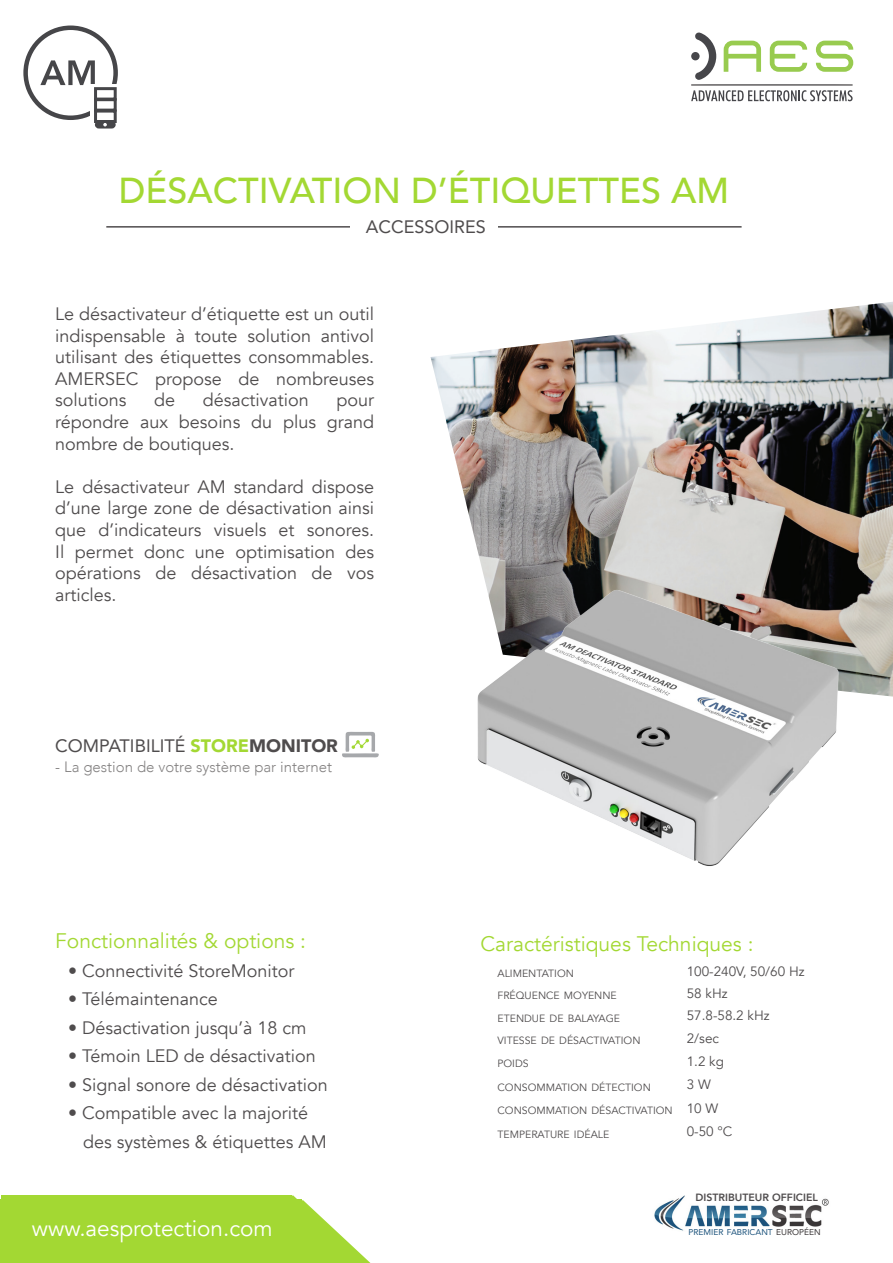
<style>
.page{position:relative;width:893px;height:1263px;background:#fff}
.page>*{position:absolute;margin:0;border:0;box-sizing:border-box;transform-origin:0 0}
.t1{font:500 36px "Avenir";color:#a3d833}
.t2{font:22.5px "Avenir";color:#fff}
.t3{font:21px "Avenir";color:#a3d833}
.t4{font:18px/21.6px "Avenir";color:#4f4c4d;text-align:justify}
.t5{font:18px "Avenir";color:#4f4c4d}
.t6{font:300 15px "Avenir";color:#848282}
.t7{font:13.5px "Avenir";color:#4f4c4d}
.t8{font:10.5px "Avenir";color:#4f4c4d}
.t9{font:800 10.5px "Avenir";color:#4f4c4d}
.t10{font:8.4px "Avenir";color:#1c537c}
.s1{font-weight:900;color:#a3d833}
.s2{font-weight:900}
.s3{color:#3a3637}
</style>
<div class="page">
<div style="left:0;top:1195px;width:292px;height:68px;background:#a3d833"></div>
<hr style="left:0;top:863px;width:1px;height:400px;background:#fff">
<hr style="left:106px;top:226px;width:636px;height:2px;background:#4f4c4d">
<div style="left:350px;top:216px;width:147px;height:20px;background:#fff"></div>
<svg style="left:691px;top:32px;width:162px;height:69px"></svg>
<div style="left:0;top:1200px;width:302px;height:63px;background:#a3d833"></div>
<svg style="left:292px;top:1195px;width:79px;height:68px"></svg>
<img style="left:654px;top:1195px;width:175px;height:36px">
<svg style="left:40px;top:60px;width:55px;height:25px"></svg>
<div style="left:23px;top:26px;width:95px;height:94px;border:4px solid #464649;border-radius:50%"></div>
<div style="left:90px;top:85px;width:38px;height:48px;background:#fff"></div>
<div style="left:94px;top:87px;width:23px;height:14px;background:#fff;border:3px solid #464649"></div>
<div style="left:94px;top:98px;width:23px;height:14px;background:#fff;border:3px solid #464649"></div>
<div style="left:94px;top:110px;width:23px;height:13px;background:#fff;border:3px solid #464649"></div>
<div style="left:95px;top:121px;width:21px;height:8px;border:3px solid #464649;border-radius:2px"></div>
<svg style="left:103px;top:123px;width:4px;height:3px"></svg>
<svg style="left:342px;top:732px;width:37px;height:25px"></svg>
<img style="left:431px;top:302px;width:462px;height:395px">
<img style="left:431px;top:563px;width:423px;height:303px">
<p class="t1" style="left:119px;top:160px;width:612px">DÉSACTIVATION D’ÉTIQUETTES AM</p>
<p class="t5" style="left:366px;top:212px;width:122px">ACCESSOIRES</p>
<p class="t4" style="left:55px;top:303px;width:320px">Le désactivateur d’étiquette est un outil indispensable à toute solution antivol utilisant des étiquettes consommables.<br>AMERSEC propose de nombreuses solutions</p>
<p class="t4" style="left:154px;top:390px;width:23px">de</p>
<p class="t4" style="left:203px;top:390px;width:107px">désactivation</p>
<p class="t4" style="left:55px;top:390px;width:320px;text-indent:281px">pour répondre aux besoins du plus grand nombre de boutiques.</p>
<p class="t4" style="left:55px;top:476px;width:320px">Le désactivateur AM standard dispose d’une large zone de désactivation ainsi que d’indicateurs visuels et sonores.<br>Il permet donc une optimisation des opérations de désactivation de vos articles.</p>
<p class="t5" style="left:55px;top:731px;width:284px">COMPATIBILITÉ <span class="s1">STORE</span><span class="s2">MONITOR</span></p>
<p class="t6" style="left:55px;top:758px;width:278px">- La gestion de votre système par internet</p>
<p class="t3" style="left:55px;top:928px;width:252px">Fonctionnalités &amp; options :</p>
<p class="t4" style="left:68px;top:960px;width:228px">• Connectivité StoreMonitor</p>
<p class="t4" style="left:68px;top:988px;width:151px">• Télémaintenance</p>
<p class="t4" style="left:68px;top:1017px;width:240px">• Désactivation jusqu’à 18 cm</p>
<p class="t4" style="left:68px;top:1045px;width:249px">• Témoin LED de désactivation</p>
<p class="t4" style="left:68px;top:1074px;width:261px">• Signal sonore de désactivation</p>
<p class="t4" style="left:68px;top:1102px;width:241px">• Compatible avec la majorité</p>
<p class="t4" style="left:83px;top:1131px;width:245px">des systèmes &amp; étiquettes AM</p>
<p class="t2" style="left:43px;top:1213px;width:242px">www.aesprotection.com</p>
<p class="t2" style="left:32px;top:1215px;width:242px">www.aesprotection.com</p>
<p class="t3" style="left:480px;top:932px;width:274px">Caractéristiques Techniques :</p>
<p class="t8" style="left:497px;top:967px;width:78px">ALIMENTATION</p>
<p class="t7" style="left:687px;top:963px;width:119px">100-240V, 50/60 Hz</p>
<p class="t8" style="left:497px;top:989px;width:121px">FRÉQUENCE MOYENNE</p>
<p class="t7" style="left:687px;top:985px;width:42px">58 kHz</p>
<p class="t8" style="left:497px;top:1012px;width:124px">ETENDUE DE BALAYAGE</p>
<p class="t7" style="left:687px;top:1007px;width:84px">57.8-58.2 kHz</p>
<p class="t8" style="left:497px;top:1034px;width:144px">VITESSE DE DÉSACTIVATION</p>
<p class="t7" style="left:687px;top:1030px;width:34px">2/sec</p>
<p class="t8" style="left:497px;top:1057px;width:33px">POIDS</p>
<p class="t7" style="left:687px;top:1053px;width:39px">1.2 kg</p>
<p class="t8" style="left:497px;top:1081px;width:155px">CONSOMMATION DÉTECTION</p>
<p class="t7" style="left:687px;top:1077px;width:26px">3 W</p>
<p class="t8" style="left:497px;top:1104px;width:177px">CONSOMMATION DÉSACTIVATION</p>
<p class="t7" style="left:687px;top:1100px;width:33px">10 W</p>
<p class="t8" style="left:497px;top:1128px;width:113px">TEMPERATURE IDÉALE</p>
<p class="t7" style="left:687px;top:1123px;width:47px">0-50 °C</p>
<p class="t9" style="left:696px;top:1189px;width:124px">DISTRIBUTEUR OFFICIEL</p>
<p class="t10" style="left:688px;top:1225px;width:134px">PREMIER FABRICANT <span class="s3">EUROPÉEN</span></p>
</div>
